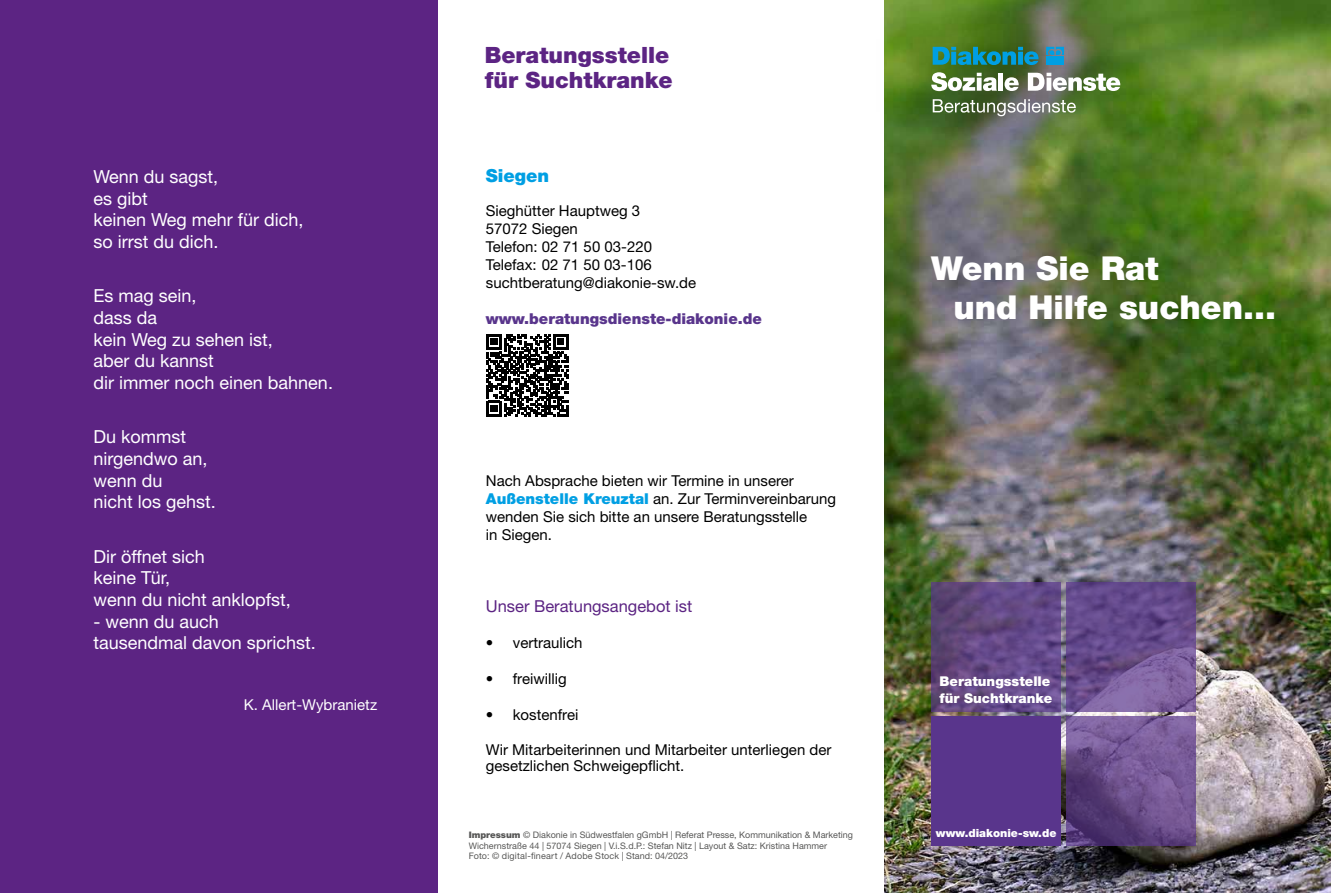
<style>
.page{position:relative;width:1331px;height:893px;background:#fff}
.page>*{position:absolute;margin:0;border:0;box-sizing:border-box;transform-origin:0 0}
.t1{font:900 33px/39.5px "Helvetica Neue LT Std";color:#fff}
.t2{font:900 22.5px/25px "Helvetica Neue LT Std";color:#5c2483}
.t3{font:18px/21.6px "Helvetica Neue LT Std";color:#fff}
.t4{font:900 18px "Helvetica Neue LT Std";color:#009fe3}
.t5{font:16.5px "Helvetica Neue LT Std";color:#5c2483}
.t6{font:15px/18px "Helvetica Neue LT Std";color:#000}
.t7{font:900 15px "Helvetica Neue LT Std";color:#59358c}
.t8{font:15px "Helvetica Neue LT Std";color:#fff}
.t9{font:900 13.5px/16.8px "Helvetica Neue LT Std";color:#fff}
.t10{font:900 11.25px "Helvetica Neue LT Std";color:#fff}
.t11{font:9px/10.8px "Helvetica Neue LT Std";color:#575756}
.s1{font-weight:900;color:#009fe3}
.s2{font-weight:900}
</style>
<div class="page">
<img style="left:884px;top:0;width:447px;height:893px">
<div style="left:0;top:0;width:438px;height:893px;background:#5c2483"></div>
<div style="left:875px;top:0;width:298px;height:171px;background:#000;opacity:.6"></div>
<svg style="left:933px;top:47px;width:105px;height:18px;background:#1c868d"></svg>
<svg style="left:1046px;top:47px;width:18px;height:8px"></svg>
<div style="left:1046px;top:56px;width:8px;height:9px;background:#009fe3"></div>
<div style="left:1056px;top:56px;width:8px;height:9px;background:#009fe3"></div>
<svg style="left:931px;top:72px;width:66px;height:19px"></svg>
<div style="left:998px;top:73px;width:5px;height:18px;background:#fff"></div>
<svg style="left:1004px;top:77px;width:15px;height:14px"></svg>
<svg style="left:1028px;top:73px;width:92px;height:18px"></svg>
<svg style="left:933px;top:99px;width:143px;height:17px;background:#7e8c74"></svg>
<svg style="left:932px;top:583px;width:129px;height:129px;background:#624882"></svg>
<svg style="left:1067px;top:583px;width:129px;height:129px;background:#6c5190"></svg>
<div style="left:932px;top:716px;width:129px;height:130px;background:#59358c"></div>
<svg style="left:1067px;top:716px;width:129px;height:130px;background:#6b4f8b"></svg>
<svg style="left:486px;top:334px;width:82px;height:82px"></svg>
<p class="t3" style="left:94px;top:165px;width:212px">Wenn du sagst,<br>es gibt<br>keinen Weg mehr für dich, so irrst du dich.</p>
<p class="t3" style="left:94px;top:285px;width:241px">Es mag sein,<br>dass da<br>kein Weg zu sehen ist,<br>aber du kannst<br>dir immer noch einen bahnen.</p>
<p class="t3" style="left:94px;top:426px;width:124px">Du kommst nirgendwo an, wenn du<br>nicht los gehst.</p>
<p class="t3" style="left:94px;top:545px;width:199px">Dir öffnet sich<br>keine Tür,<br>wenn du nicht anklopfst,</p>
<p class="t3" style="left:94px;top:610px;width:224px">- wenn du auch tausendmal davon sprichst.</p>
<p class="t8" style="left:244px;top:696px;width:135px">K. Allert-Wybranietz</p>
<h2 class="t2" style="left:485px;top:42px;width:189px">Beratungsstelle für Suchtkranke</h2>
<p class="t4" style="left:486px;top:165px;width:65px">Siegen</p>
<p class="t6" style="left:486px;top:201px;width:212px">Sieghütter Hauptweg 3<br>57072 Siegen<br>Telefon: 02 71 50 03-220<br>Telefax: 02 71 50 03-106 suchtberatung@diakonie-sw.de</p>
<p class="t7" style="left:486px;top:310px;width:278px">www.beratungsdienste-diakonie.de</p>
<p class="t6" style="left:486px;top:471px;width:352px">Nach Absprache bieten wir Termine in unserer <span class="s1">Außenstelle Kreuztal</span> an. Zur Terminvereinbarung wenden Sie sich bitte an unsere Beratungsstelle<br>in Siegen.</p>
<p class="t5" style="left:486px;top:596px;width:208px">Unser Beratungsangebot ist</p>
<p class="t6" style="left:486px;top:633px;width:98px">• vertraulich</p>
<p class="t6" style="left:486px;top:669px;width:82px">• freiwillig</p>
<p class="t6" style="left:486px;top:705px;width:94px">• kostenfrei</p>
<p class="t6" style="left:486px;top:741px;width:347px;line-height:16.5px">Wir Mitarbeiterinnen und Mitarbeiter unterliegen der gesetzlichen Schweigepflicht.</p>
<h1 class="t1" style="left:953px;top:248px;width:324px;text-indent:-22px">Wenn Sie Rat<br>und Hilfe suchen...</h1>
<p class="t9" style="left:940px;top:673px;width:114px">Beratungsstelle für Suchtkranke</p>
<p class="t11" style="left:469px;top:829px;width:386px"><span class="s2">Impressum</span> © Diakonie in Südwestfalen gGmbH | Referat Presse, Kommunikation &amp; Marketing</p>
<p class="t10" style="left:936px;top:827px;width:122px">www.diakonie-sw.de</p>
<p class="t11" style="left:469px;top:840px;width:360px">Wichernstraße 44 | 57074 Siegen | V.i.S.d.P.: Stefan Nitz | Layout &amp; Satz: Kristina Hammer<br>Foto: © digital-fineart / Adobe Stock | Stand: 04/2023</p>
</div>
